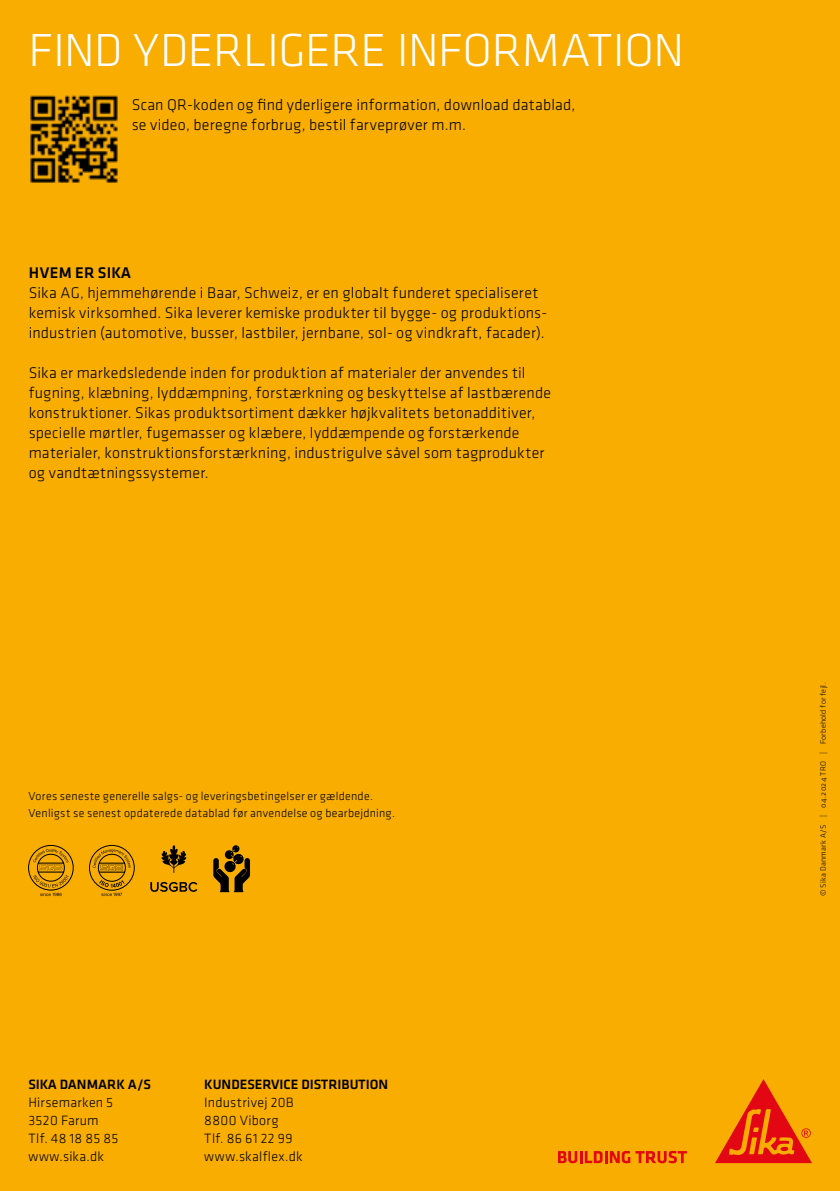
<style>
.page{position:relative;width:840px;height:1191px;background:#fff}
.page>*{position:absolute;margin:0;border:0;box-sizing:border-box;transform-origin:0 0}
.t1{font:300 48px "Klavika";letter-spacing:-.01em;color:#fff}
.t2{font:300 16px/20px "Klavika";letter-spacing:.01em;color:#000}
.t3{font:500 16px "Klavika";letter-spacing:.015em;color:#000}
.t4{font:300 14px/18px "Klavika";letter-spacing:.025em;color:#000}
.t5{font:500 14px "Klavika";color:#000}
.t6{font:300 12px/17px "Klavika";letter-spacing:.02em;color:#000}
.t7{font:300 8px "Klavika";letter-spacing:.03em;color:#000}
</style>
<div class="page">
<div style="left:0;top:0;width:839px;height:1191px;background:#f8ad00"></div>
<svg style="left:558px;top:1150px;width:128px;height:13px"></svg>
<svg style="left:715px;top:1079px;width:96px;height:84px"></svg>
<img style="left:30px;top:95px;width:88px;height:88px">
<svg style="left:161px;top:845px;width:26px;height:28px"></svg>
<svg style="left:150px;top:882px;width:47px;height:10px"></svg>
<svg style="left:213px;top:845px;width:37px;height:47px"></svg>
<svg style="left:28px;top:845px;width:46px;height:51px"></svg>
<svg style="left:89px;top:845px;width:45px;height:51px"></svg>
<h1 class="t1" style="left:28px;top:21px;width:657px">FIND YDERLIGERE INFORMATION</h1>
<p class="t2" style="left:132px;top:94px;width:445px">Scan QR-koden og find yderligere information, download datablad, se video, beregne forbrug, bestil farveprøver m.m.</p>
<p class="t3" style="left:29px;top:262px;width:104px">HVEM ER SIKA</p>
<p class="t2" style="left:29px;top:282px;width:519px">Sika AG, hjemmehørende i Baar, Schweiz, er en globalt funderet specialiseret kemisk virksomhed. Sika leverer kemiske produkter til bygge- og produktions&shy;industrien (automotive, busser, lastbiler, jernbane, sol- og vindkraft, facader).</p>
<p class="t2" style="left:29px;top:362px;width:523px">Sika er markedsledende inden for produktion af materialer der anvendes til fugning, klæbning, lyddæmpning, forstærkning og beskyttelse af lastbærende konstruktioner. Sikas produktsortiment dækker højkvalitets betonadditiver, specielle mørtler, fugemasser og klæbere, lyddæmpende og forstærkende materialer, konstruktionsforstærkning, industrigulve såvel som tagprodukter og vandtætningssystemer.</p>
<p class="t6" style="left:28px;top:787px;width:368px">Vores seneste generelle salgs- og leveringsbetingelser er gældende.<br>Venligst se senest opdaterede datablad før anvendelse og bearbejdning.</p>
<p class="t5" style="left:28px;top:1075px;width:124px">SIKA DANMARK A/S</p>
<p class="t4" style="left:28px;top:1093px;width:92px">Hirsemarken 5<br>3520 Farum<br>Tlf. 48 18 85 85 www.sika.dk</p>
<p class="t5" style="left:204px;top:1075px;width:185px">KUNDESERVICE DISTRIBUTION</p>
<p class="t4" style="left:204px;top:1093px;width:100px">Industrivej 20B<br>8800 Viborg<br>Tlf. 86 61 22 99 www.skalflex.dk</p>
<p class="t7" style="left:817px;top:896px;width:215px;rotate:-90deg">© Sika Danmark A/S | 04.2024 TRO | Forbehold for fejl.</p>
</div>
